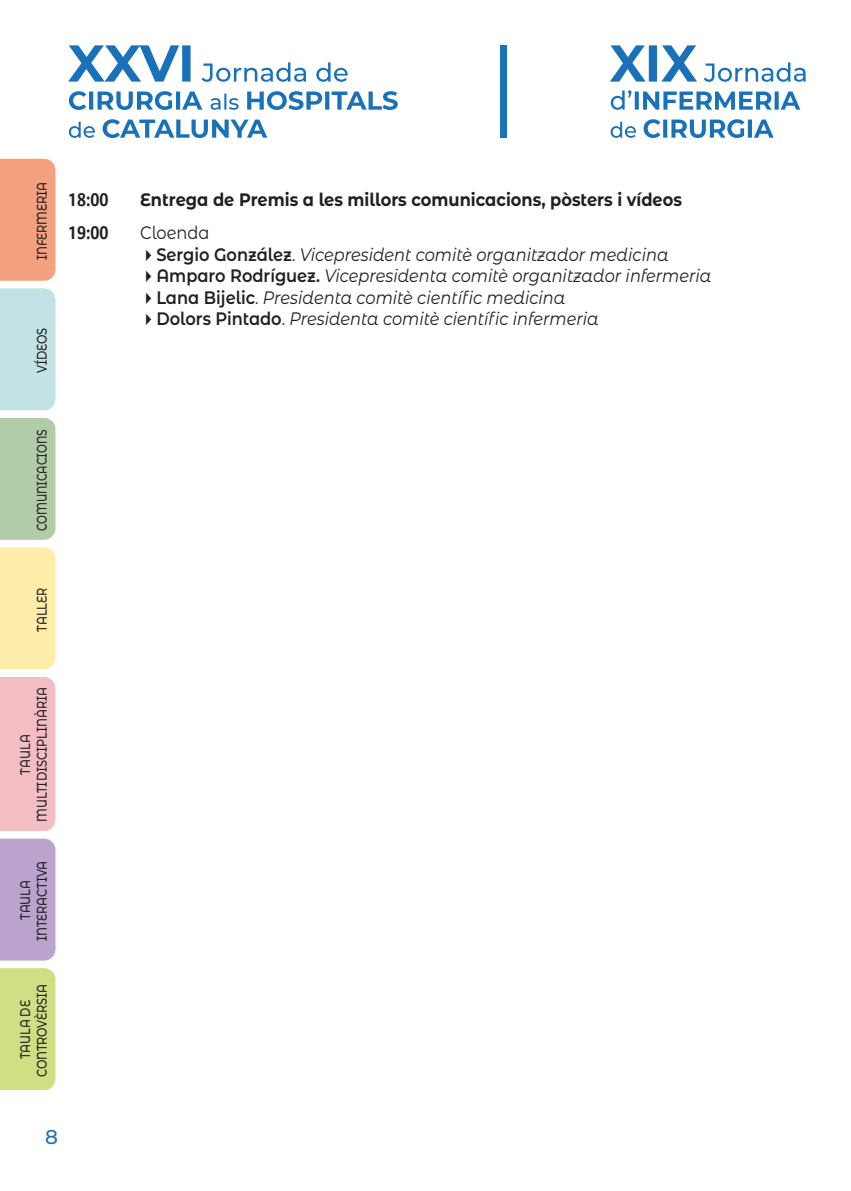
<style>
.page{position:relative;width:851px;height:1191px;background:#fff}
.page>*{position:absolute;margin:0;border:0;box-sizing:border-box;transform-origin:0 0}
.t1{font:500 20px "Montserrat Alternates";color:#1971ba}
.Text_program_1{font:italic 18px "Montserrat Alternates";color:#231f20;scale:.9 1}
.Text_program_1-2{font:700 18px "Montserrat Alternates";color:#231f20;scale:.9 1}
.Text_program_1-3{font:700 18px "Allianz Sans";color:#231f20;scale:.9 1}
.Text_program_1-4{font:18px "Montserrat Alternates";color:#231f20;scale:.9 1}
.t2{font:500 14px/16.8px "Montserrat Alternates";letter-spacing:-.01em;color:#231f20;text-align:center;scale:.8 1}
.t3{font:500 14px "Montserrat Alternates";letter-spacing:-.01em;color:#231f20;scale:.75 1}
.s1{font-weight:600;font-style:normal}
.s2{font-style:normal}
</style>
<div class="page">
<svg style="left:68px;top:45px;width:329px;height:93px"></svg>
<svg style="left:610px;top:45px;width:195px;height:93px"></svg>
<div style="left:500px;top:45px;width:7px;height:93px;background:#1971ba"></div>
<div style="left:0;top:968px;width:55px;height:122px;background:#cfe084"></div>
<div style="left:0;top:838px;width:55px;height:122px;background:#baa4ce"></div>
<div style="left:0;top:677px;width:55px;height:154px;background:#f2bec4"></div>
<div style="left:0;top:547px;width:55px;height:122px;background:#feeca9"></div>
<div style="left:0;top:418px;width:55px;height:122px;background:#b1cca8"></div>
<div style="left:0;top:288px;width:55px;height:122px;background:#c3e2e5"></div>
<div style="left:0;top:159px;width:55px;height:122px;background:#f5a07f"></div>
<p class="t2" style="left:33px;top:260px;width:99px;rotate:-90deg">INFERMERIA</p>
<p class="Text_program_1-3" style="left:68px;top:188px;width:46px">18:00</p>
<p class="Text_program_1-2" style="left:140px;top:187px;width:603px">Entrega de Premis a les millors comunicacions, pòsters i vídeos</p>
<p class="Text_program_1-3" style="left:68px;top:221px;width:46px">19:00</p>
<p class="Text_program_1-4" style="left:140px;top:220px;width:79px">Cloenda</p>
<p class="Text_program_1" style="left:140px;top:242px;width:588px">✔<span class="s1">Sergio González</span><span class="s2">.</span> Vicepresident comitè organitzador medicina</p>
<p class="Text_program_1" style="left:140px;top:263px;width:636px">✔<span class="s1">Amparo Rodríguez.</span> Vicepresidenta comitè organitzador infermeria</p>
<p class="Text_program_1" style="left:140px;top:285px;width:474px">✔<span class="s1">Lana Bijelic</span><span class="s2">.</span> Presidenta comitè científic medicina</p>
<p class="Text_program_1" style="left:140px;top:307px;width:511px">✔<span class="s1">Dolors Pintado</span><span class="s2">.</span> Presidenta comitè científic infermeria</p>
<p class="t2" style="left:33px;top:373px;width:58px;rotate:-90deg">VÍDEOS</p>
<p class="t3" style="left:32px;top:531px;width:137px;rotate:-90deg">COMUNICACIONS</p>
<p class="t2" style="left:33px;top:631px;width:56px;rotate:-90deg">TALLER</p>
<p class="t2" style="left:16px;top:822px;width:170px;rotate:-90deg">TAULA<br>MULTIDISCIPLINÀRIA</p>
<p class="t2" style="left:16px;top:941px;width:102px;rotate:-90deg">TAULA<br>INTERACTIVA</p>
<p class="t2" style="left:16px;top:1077px;width:118px;rotate:-90deg">TAULA DE<br>CONTROVÈRSIA</p>
<p class="t1" style="left:45px;top:1123px;width:14px">8</p>
</div>
